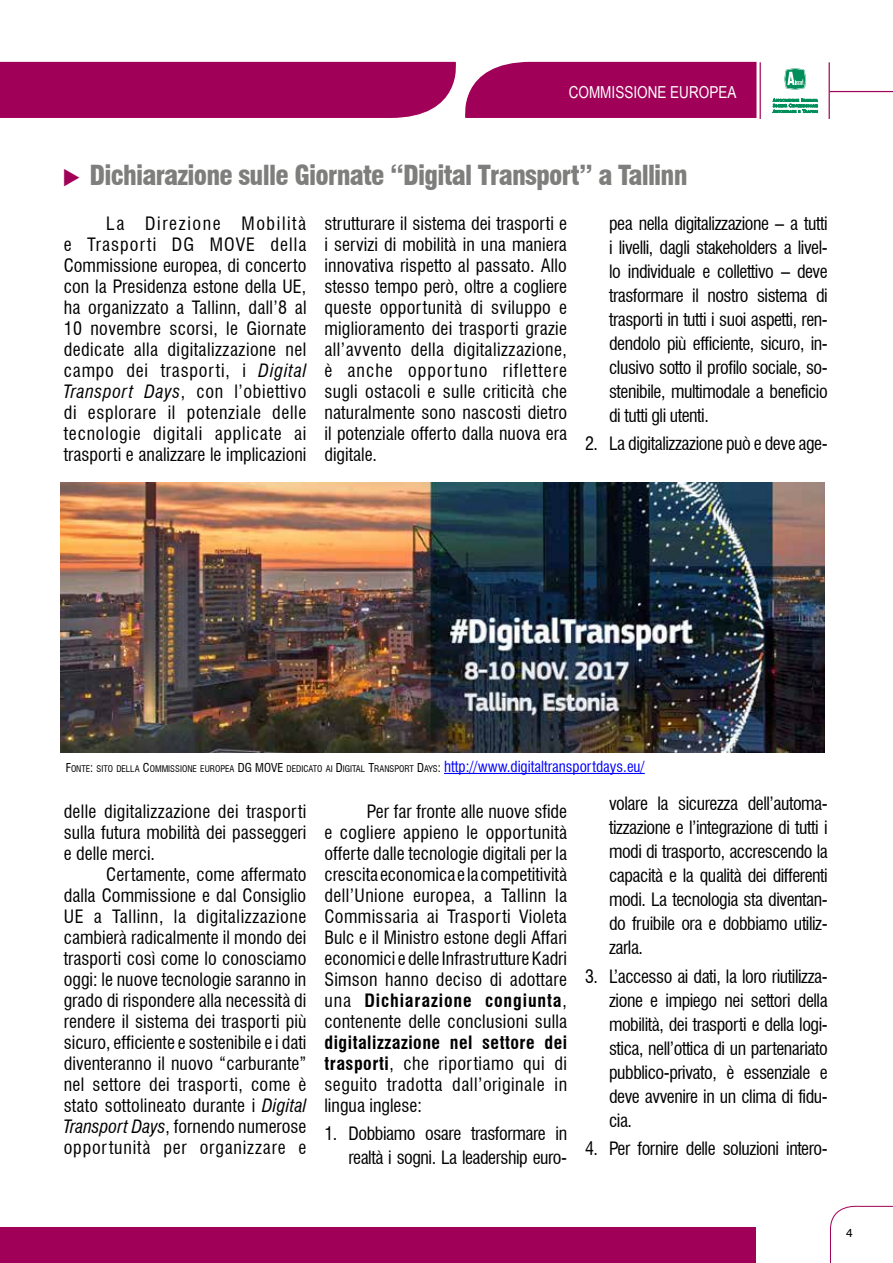
<style>
.page{position:relative;width:893px;height:1263px;background:#fff}
.page>*{position:absolute;margin:0;border:0;box-sizing:border-box;transform-origin:0 0}
.t1{font:900 condensed 27px "Swiss 721 BT";letter-spacing:-.03em;color:#7e7e7d}
.t2{font:condensed 18px/21px "Swiss 721 BT";color:#000;text-align:justify}
.t3{font:condensed 18px/24px "Swiss 721 BT";letter-spacing:-.025em;color:#000;text-align:right}
.t4{font:16.5px "Arial Narrow";color:#fff}
.t5{font:12px "Swiss 721 BT";color:#000}
.t6{font:condensed 9px "Swiss 721 BT";color:#000}
.s1{font-style:italic}
.s2{font-size:12px}
.s3{font-size:15px;color:#00f}
.s4{font-weight:700}
</style>
<div class="page">
<svg style="left:830px;top:1205px;width:63px;height:58px"></svg>
<div style="left:0;top:1227px;width:755px;height:36px;background:#a00057"></div>
<svg style="left:772px;top:98px;width:46px;height:15px"></svg>
<svg style="left:784px;top:68px;width:23px;height:22px"></svg>
<hr style="left:829px;top:62px;width:1px;height:57px;background:#a00057">
<hr style="left:760px;top:62px;width:1px;height:57px;background:#a00057">
<hr style="left:830px;top:91px;width:63px;height:1px;background:#a00057">
<div style="left:0;top:62px;width:756px;height:56px;background:#a00057"></div>
<img style="left:61px;top:482px;width:764px;height:271px">
<hr style="left:444px;top:773px;width:201px;height:1px;background:#00f">
<p class="t4" style="left:569px;top:80px;width:169px">COMMISSIONE EUROPEA</p>
<h1 class="t1" style="left:90px;top:159px;width:600px">Dichiarazione sulle Giornate “Digital Transport” a Tallinn</h1>
<p class="t2" style="left:64px;top:213px;width:244px;text-indent:43px">La Direzione Mobilità e Trasporti DG MOVE della Commissione europea, di concerto con la Presidenza estone della UE, ha organizzato a Tallinn, dall’8 al 10 novembre scorsi, le Giornate dedicate alla digitalizzazione nel campo dei trasporti, i <span class="s1">Digital Transport Days</span>, con l’obiettivo di esplorare il potenziale delle tecnologie digitali applicate ai trasporti e analizzare le implicazioni</p>
<p class="t2" style="left:324px;top:213px;width:244px">strutturare il sistema dei trasporti e i servizi di mobilità in una maniera innovativa rispetto al passato. Allo stesso tempo però, oltre a cogliere queste opportunità di sviluppo e miglioramento dei trasporti grazie all’avvento della digitalizzazione, è anche opportuno riflettere sugli ostacoli e sulle criticità che naturalmente sono nascosti dietro il potenziale offerto dalla nuova era digitale.</p>
<p class="t2" style="left:609px;top:211px;width:220px;line-height:24px">pea nella digitalizzazione – a tutti i livelli, dagli stakeholders a livel&shy;lo individuale e collettivo – deve trasformare il nostro sistema di trasporti in tutti i suoi aspetti, ren&shy;dendolo più efficiente, sicuro, in&shy;clusivo sotto il profilo sociale, so&shy;stenibile, multimodale a beneficio di tutti gli utenti.</p>
<p class="t3" style="left:585px;top:432px;width:244px">2. La digitalizzazione può e deve age-</p>
<p class="t6" style="left:66px;top:763px;width:580px"><span class="s2">F</span>ONTE<span class="s2">:</span> SITO DELLA <span class="s2">C</span>OMMISSIONE EUROPEA <span class="s2">DG MOVE</span> DEDICATO AI <span class="s2">D</span> IGITAL <span class="s2">T</span>RANSPORT <span class="s2">D</span>AYS<span class="s2">:</span> <span class="s3">http://www.digitaltransportdays.eu/</span></p>
<p class="t2" style="left:64px;top:801px;width:244px">delle digitalizzazione dei trasporti sulla futura mobilità dei passeggeri e delle merci.</p>
<p class="t2" style="left:64px;top:864px;width:244px;text-indent:43px">Certamente, come affermato dalla Commissione e dal Consiglio UE a Tallinn, la digitalizzazione cambierà radicalmente il mondo dei trasporti così come lo conosciamo oggi: le nuove tecnologie saranno in grado di rispondere alla necessità di rendere il sistema dei trasporti più sicuro, efficiente e sostenibile e i dati diventeranno il nuovo “carburante” nel settore dei trasporti, come è stato sottolineato durante i <span class="s1">Digital Transport Days</span>, fornendo numerose opportunità per organizzare e</p>
<p class="t2" style="left:324px;top:801px;width:244px;text-indent:43px">Per far fronte alle nuove sfide e cogliere appieno le opportunità offerte dalle tecnologie digitali per la crescita economica e la competitività dell’Unione europea, a Tallinn la Commissaria ai Trasporti Violeta Bulc e il Ministro estone degli Affari economici e delle Infrastrutture Kadri Simson hanno deciso di adottare una <span class="s4">Dichiarazione congiunta</span>, contenente delle conclusioni sulla</p>
<p class="t2" style="left:324px;top:1032px;width:244px"><span class="s4">digitalizzazione nel settore dei trasporti</span>, che riportiamo qui di seguito tradotta dall’originale in lingua inglese:</p>
<p class="t3" style="left:324px;top:1122px;width:244px">1. Dobbiamo osare trasformare in realtà i sogni. La leadership euro-</p>
<p class="t2" style="left:609px;top:792px;width:220px;line-height:24px">volare la sicurezza dell’automa&shy;tizzazione e l’integrazione di tutti i modi di trasporto, accrescendo la capacità e la qualità dei differenti modi. La tecnologia sta diventan&shy;do fruibile ora e dobbiamo utiliz&shy;zarla.</p>
<p class="t2" style="left:609px;top:964px;width:220px;line-height:24px;text-indent:-24px">3. L’accesso ai dati, la loro riutilizza&shy;zione e impiego nei settori della mobilità, dei trasporti e della logi&shy;stica, nell’ottica di un partenariato pubblico-privato, è essenziale e deve avvenire in un clima di fidu&shy;cia.</p>
<p class="t3" style="left:585px;top:1136px;width:244px">4. Per fornire delle soluzioni intero-</p>
<p class="t5" style="left:846px;top:1225px;width:8px">4</p>
</div>
